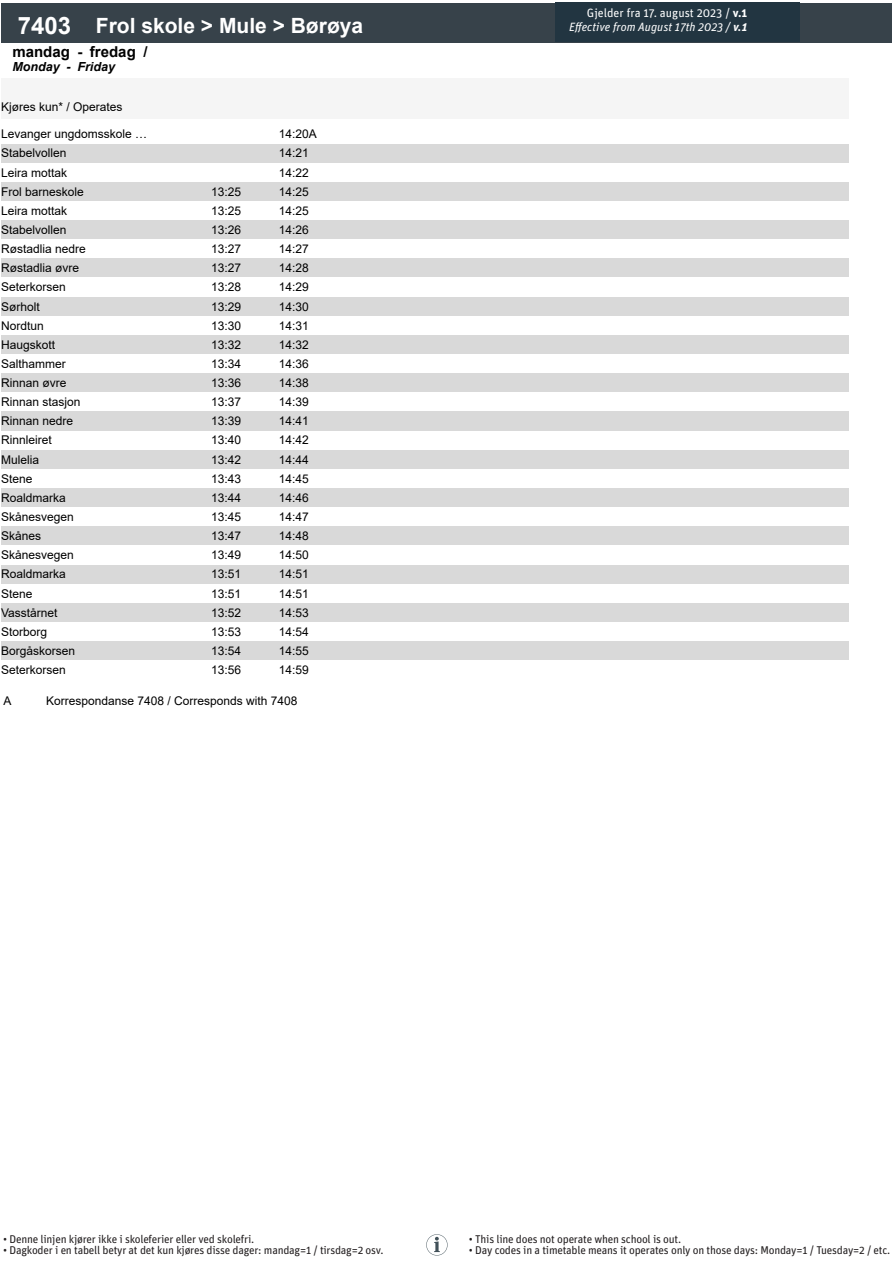
<style>
.page{position:relative;width:893px;height:1263px;background:#fff}
.page>*{position:absolute;margin:0;border:0;box-sizing:border-box;transform-origin:0 0}
.t1{font:700 21px "Arial";color:#fff}
.t2{font:700 15px "Arial";color:#000}
.t3{font:italic 700 12.45px "Arial";color:#000}
.t4{font:12px "Arial";color:#000}
.t5{font:italic 12px/14.4px "Unit Pro";color:#fff;text-align:right}
.t6{font:11.25px "Unit Pro";letter-spacing:-.02em;color:#231f20}
.s1{font-size:24px}
.s2{font-style:normal}
.s3{font-weight:700;font-style:normal}
.s4{font-weight:700}
</style>
<div class="page">
<div style="left:1px;top:79px;width:191px;height:40px;background:#f5f5f5"></div>
<div style="left:192px;top:79px;width:68px;height:40px;background:#f5f5f5"></div>
<div style="left:260px;top:79px;width:68px;height:40px;background:#f5f5f5"></div>
<div style="left:328px;top:79px;width:67px;height:40px;background:#f5f5f5"></div>
<div style="left:395px;top:79px;width:68px;height:40px;background:#f5f5f5"></div>
<div style="left:463px;top:79px;width:67px;height:40px;background:#f5f5f5"></div>
<div style="left:530px;top:79px;width:68px;height:40px;background:#f5f5f5"></div>
<div style="left:598px;top:79px;width:67px;height:40px;background:#f5f5f5"></div>
<div style="left:665px;top:79px;width:68px;height:40px;background:#f5f5f5"></div>
<div style="left:733px;top:79px;width:67px;height:40px;background:#f5f5f5"></div>
<div style="left:800px;top:79px;width:49px;height:40px;background:#f5f5f5"></div>
<div style="left:1px;top:3px;width:87px;height:40px;background:#37424a"></div>
<div style="left:88px;top:3px;width:804px;height:40px;background:#37424a"></div>
<div style="left:1px;top:144px;width:848px;height:19px;background:#d9d9d9"></div>
<div style="left:1px;top:182px;width:848px;height:19px;background:#d9d9d9"></div>
<div style="left:1px;top:220px;width:848px;height:20px;background:#d9d9d9"></div>
<div style="left:1px;top:259px;width:848px;height:19px;background:#d9d9d9"></div>
<div style="left:1px;top:297px;width:848px;height:19px;background:#d9d9d9"></div>
<div style="left:1px;top:335px;width:848px;height:19px;background:#d9d9d9"></div>
<div style="left:1px;top:374px;width:848px;height:19px;background:#d9d9d9"></div>
<div style="left:1px;top:412px;width:848px;height:19px;background:#d9d9d9"></div>
<div style="left:1px;top:450px;width:848px;height:19px;background:#d9d9d9"></div>
<div style="left:1px;top:488px;width:848px;height:19px;background:#d9d9d9"></div>
<div style="left:1px;top:527px;width:848px;height:19px;background:#d9d9d9"></div>
<div style="left:1px;top:565px;width:848px;height:19px;background:#d9d9d9"></div>
<div style="left:1px;top:603px;width:848px;height:19px;background:#d9d9d9"></div>
<div style="left:1px;top:641px;width:848px;height:20px;background:#d9d9d9"></div>
<div style="left:556px;top:2px;width:244px;height:39px;background:#223541"></div>
<svg style="left:426px;top:1234px;width:22px;height:21px"></svg>
<p class="t1" style="left:18px;top:10px;width:347px"><span class="s1">7403</span> Frol skole &gt; Mule &gt; Børøya</p>
<p class="t2" style="left:12px;top:41px;width:137px">mandag - fredag /</p>
<p class="t3" style="left:12px;top:58px;width:104px">Monday - Friday</p>
<p class="t4" style="left:1px;top:99px;width:123px">Kjøres kun* / Operates</p>
<p class="t4" style="left:1px;top:126px;width:148px">Levanger ungdomsskole …</p>
<p class="t4" style="left:279px;top:126px;width:40px">14:20A</p>
<p class="t4" style="left:1px;top:145px;width:67px">Stabelvollen</p>
<p class="t4" style="left:279px;top:145px;width:32px">14:21</p>
<p class="t4" style="left:1px;top:164px;width:68px">Leira mottak</p>
<p class="t4" style="left:279px;top:164px;width:32px">14:22</p>
<p class="t4" style="left:1px;top:183px;width:84px">Frol barneskole</p>
<p class="t4" style="left:211px;top:183px;width:32px">13:25</p>
<p class="t4" style="left:279px;top:183px;width:32px">14:25</p>
<p class="t4" style="left:1px;top:202px;width:68px">Leira mottak</p>
<p class="t4" style="left:211px;top:202px;width:32px">13:25</p>
<p class="t4" style="left:279px;top:202px;width:32px">14:25</p>
<p class="t4" style="left:1px;top:221px;width:67px">Stabelvollen</p>
<p class="t4" style="left:211px;top:221px;width:32px">13:26</p>
<p class="t4" style="left:279px;top:221px;width:32px">14:26</p>
<p class="t4" style="left:1px;top:241px;width:86px">Røstadlia nedre</p>
<p class="t4" style="left:211px;top:241px;width:32px">13:27</p>
<p class="t4" style="left:279px;top:241px;width:32px">14:27</p>
<p class="t4" style="left:1px;top:260px;width:79px">Røstadlia øvre</p>
<p class="t4" style="left:211px;top:260px;width:32px">13:27</p>
<p class="t4" style="left:279px;top:260px;width:32px">14:28</p>
<p class="t4" style="left:1px;top:279px;width:66px">Seterkorsen</p>
<p class="t4" style="left:211px;top:279px;width:32px">13:28</p>
<p class="t4" style="left:279px;top:279px;width:32px">14:29</p>
<p class="t4" style="left:1px;top:298px;width:40px">Sørholt</p>
<p class="t4" style="left:211px;top:298px;width:32px">13:29</p>
<p class="t4" style="left:279px;top:298px;width:32px">14:30</p>
<p class="t4" style="left:1px;top:317px;width:44px">Nordtun</p>
<p class="t4" style="left:211px;top:317px;width:32px">13:30</p>
<p class="t4" style="left:279px;top:317px;width:32px">14:31</p>
<p class="t4" style="left:1px;top:336px;width:56px">Haugskott</p>
<p class="t4" style="left:211px;top:336px;width:32px">13:32</p>
<p class="t4" style="left:279px;top:336px;width:32px">14:32</p>
<p class="t4" style="left:1px;top:355px;width:66px">Salthammer</p>
<p class="t4" style="left:211px;top:355px;width:32px">13:34</p>
<p class="t4" style="left:279px;top:355px;width:32px">14:36</p>
<p class="t4" style="left:1px;top:375px;width:67px">Rinnan øvre</p>
<p class="t4" style="left:211px;top:375px;width:32px">13:36</p>
<p class="t4" style="left:279px;top:375px;width:32px">14:38</p>
<p class="t4" style="left:1px;top:394px;width:81px">Rinnan stasjon</p>
<p class="t4" style="left:211px;top:394px;width:32px">13:37</p>
<p class="t4" style="left:279px;top:394px;width:32px">14:39</p>
<p class="t4" style="left:1px;top:413px;width:74px">Rinnan nedre</p>
<p class="t4" style="left:211px;top:413px;width:32px">13:39</p>
<p class="t4" style="left:279px;top:413px;width:32px">14:41</p>
<p class="t4" style="left:1px;top:432px;width:52px">Rinnleiret</p>
<p class="t4" style="left:211px;top:432px;width:32px">13:40</p>
<p class="t4" style="left:279px;top:432px;width:32px">14:42</p>
<p class="t4" style="left:1px;top:451px;width:39px">Mulelia</p>
<p class="t4" style="left:211px;top:451px;width:32px">13:42</p>
<p class="t4" style="left:279px;top:451px;width:32px">14:44</p>
<p class="t4" style="left:1px;top:470px;width:33px">Stene</p>
<p class="t4" style="left:211px;top:470px;width:32px">13:43</p>
<p class="t4" style="left:279px;top:470px;width:32px">14:45</p>
<p class="t4" style="left:1px;top:489px;width:66px">Roaldmarka</p>
<p class="t4" style="left:211px;top:489px;width:32px">13:44</p>
<p class="t4" style="left:279px;top:489px;width:32px">14:46</p>
<p class="t4" style="left:1px;top:508px;width:74px">Skånesvegen</p>
<p class="t4" style="left:211px;top:508px;width:32px">13:45</p>
<p class="t4" style="left:279px;top:508px;width:32px">14:47</p>
<p class="t4" style="left:1px;top:528px;width:42px">Skånes</p>
<p class="t4" style="left:211px;top:528px;width:32px">13:47</p>
<p class="t4" style="left:279px;top:528px;width:32px">14:48</p>
<p class="t4" style="left:1px;top:547px;width:74px">Skånesvegen</p>
<p class="t4" style="left:211px;top:547px;width:32px">13:49</p>
<p class="t4" style="left:279px;top:547px;width:32px">14:50</p>
<p class="t4" style="left:1px;top:566px;width:66px">Roaldmarka</p>
<p class="t4" style="left:211px;top:566px;width:32px">13:51</p>
<p class="t4" style="left:279px;top:566px;width:32px">14:51</p>
<p class="t4" style="left:1px;top:585px;width:33px">Stene</p>
<p class="t4" style="left:211px;top:585px;width:32px">13:51</p>
<p class="t4" style="left:279px;top:585px;width:32px">14:51</p>
<p class="t4" style="left:1px;top:604px;width:58px">Vasstårnet</p>
<p class="t4" style="left:211px;top:604px;width:32px">13:52</p>
<p class="t4" style="left:279px;top:604px;width:32px">14:53</p>
<p class="t4" style="left:1px;top:623px;width:48px">Storborg</p>
<p class="t4" style="left:211px;top:623px;width:32px">13:53</p>
<p class="t4" style="left:279px;top:623px;width:32px">14:54</p>
<p class="t4" style="left:1px;top:642px;width:76px">Borgåskorsen</p>
<p class="t4" style="left:211px;top:642px;width:32px">13:54</p>
<p class="t4" style="left:279px;top:642px;width:32px">14:55</p>
<p class="t4" style="left:1px;top:662px;width:66px">Seterkorsen</p>
<p class="t4" style="left:211px;top:662px;width:32px">13:56</p>
<p class="t4" style="left:279px;top:662px;width:32px">14:59</p>
<p class="t4" style="left:3px;top:692px;width:10px">A</p>
<p class="t4" style="left:46px;top:692px;width:253px">Korrespondanse 7408 / Corresponds with 7408</p>
<p class="t5" style="left:569px;top:5px;width:179px"><span class="s2">Gjelder fra 17. august 2023 /</span> <span class="s3">v.1<br></span>Effective from August 17th 2023 / <span class="s4">v.1</span></p>
<p class="t6" style="left:3px;top:1231px;width:253px">• Denne linjen kjører ikke i skoleferier eller ved skolefri.</p>
<p class="t6" style="left:3px;top:1243px;width:382px">• Dagkoder i en tabell betyr at det kun kjøres disse dager: mandag=1 / tirsdag=2 osv.</p>
<p class="t6" style="left:469px;top:1231px;width:214px">• This line does not operate when school is out.</p>
<p class="t6" style="left:469px;top:1243px;width:423px">• Day codes in a timetable means it operates only on those days: Monday=1 / Tuesday=2 / etc.</p>
</div>
